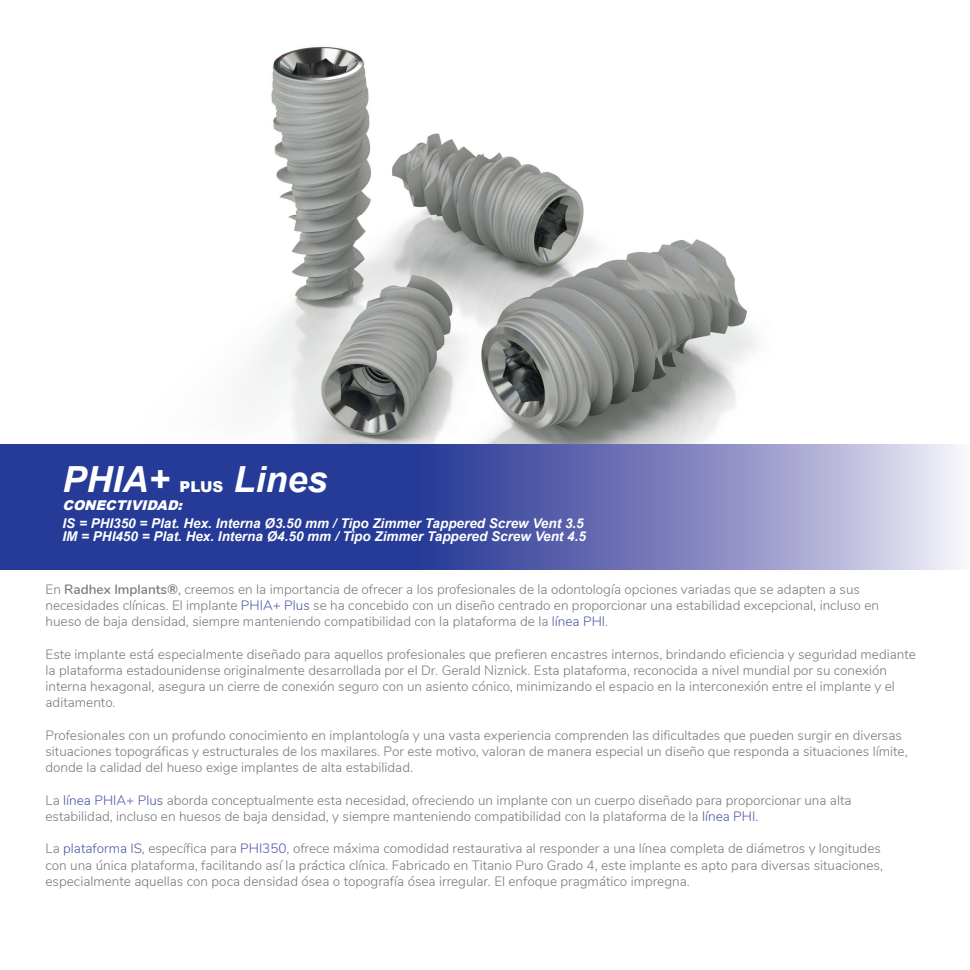
<style>
.page{position:relative;width:970px;height:970px;background:#fff}
.page>*{position:absolute;margin:0;border:0;box-sizing:border-box;transform-origin:0 0}
.t1{font:italic 700 36px "Arial";color:#fff}
.t2{font:900 15px "Arial";color:#fff}
.t3{font:300 13.5px/16.2px "Nunito";color:#787a7d}
.t4{font:italic 700 13.5px/13.5px "Arial";color:#fff}
.t5{font:italic 900 13.5px "Arial";color:#fff}
.s1{font-weight:600}
.s2{color:#4d57a5}
</style>
<div class="page">
<img style="left:72px;top:46px;width:811px;height:524px">
<svg style="left:0;top:445px;width:959px;height:124px;background:#5b67af"></svg>
<h1 class="t1" style="left:63px;top:455px;width:109px">PHIA+</h1>
<p class="t2" style="left:180px;top:475px;width:45px">PLUS</p>
<h1 class="t1" style="left:233px;top:455px;width:96px">Lines</h1>
<p class="t5" style="left:63px;top:495px;width:126px">CONECTIVIDAD:</p>
<p class="t4" style="left:63px;top:517px;width:525px">IS = PHI350 = Plat. Hex. Interna Ø3.50 mm / Tipo Zimmer Tappered Screw Vent 3.5<br>IM = PHI450 = Plat. Hex. Interna Ø4.50 mm / Tipo Zimmer Tappered Screw Vent 4.5</p>
<p class="t3" style="left:45px;top:580px;width:835px">En <span class="s1">Radhex Implants®</span>, creemos en la importancia de ofrecer a los profesionales de la odontología opciones variadas que se adapten a sus necesidades clínicas. El implante <span class="s2">PHIA+ Plus</span> se ha concebido con un diseño centrado en proporcionar una estabilidad excepcional, incluso en hueso de baja densidad, siempre manteniendo compatibilidad con la plataforma de la <span class="s2">línea PHI</span>.</p>
<p class="t3" style="left:45px;top:645px;width:872px">Este implante está especialmente diseñado para aquellos profesionales que prefieren encastres internos, brindando eficiencia y seguridad mediante la plataforma estadounidense originalmente desarrollada por el Dr. Gerald Niznick. Esta plataforma, reconocida a nivel mundial por su conexión interna hexagonal, asegura un cierre de conexión seguro con un asiento cónico, minimizando el espacio en la interconexión entre el implante y el aditamento.</p>
<p class="t3" style="left:45px;top:726px;width:863px">Profesionales con un profundo conocimiento en implantología y una vasta experiencia comprenden las dificultades que pueden surgir en diversas situaciones topográficas y estructurales de los maxilares. Por este motivo, valoran de manera especial un diseño que responda a situaciones límite, donde la calidad del hueso exige implantes de alta estabilidad.</p>
<p class="t3" style="left:45px;top:791px;width:807px">La <span class="s2">línea PHIA+ Plus</span> aborda conceptualmente esta necesidad, ofreciendo un implante con un cuerpo diseñado para proporcionar una alta estabilidad, incluso en huesos de baja densidad, y siempre manteniendo compatibilidad con la plataforma de la <span class="s2">línea PHI.</span></p>
<p class="t3" style="left:45px;top:839px;width:838px">La <span class="s2">plataforma IS</span>, específica para <span class="s2">PHI350</span>, ofrece máxima comodidad restaurativa al responder a una línea completa de diámetros y longitudes con una única plataforma, facilitando así la práctica clínica. Fabricado en Titanio Puro Grado 4, este implante es apto para diversas situaciones, especialmente aquellas con poca densidad ósea o topografía ósea irregular. El enfoque pragmático impregna.</p>
</div>
